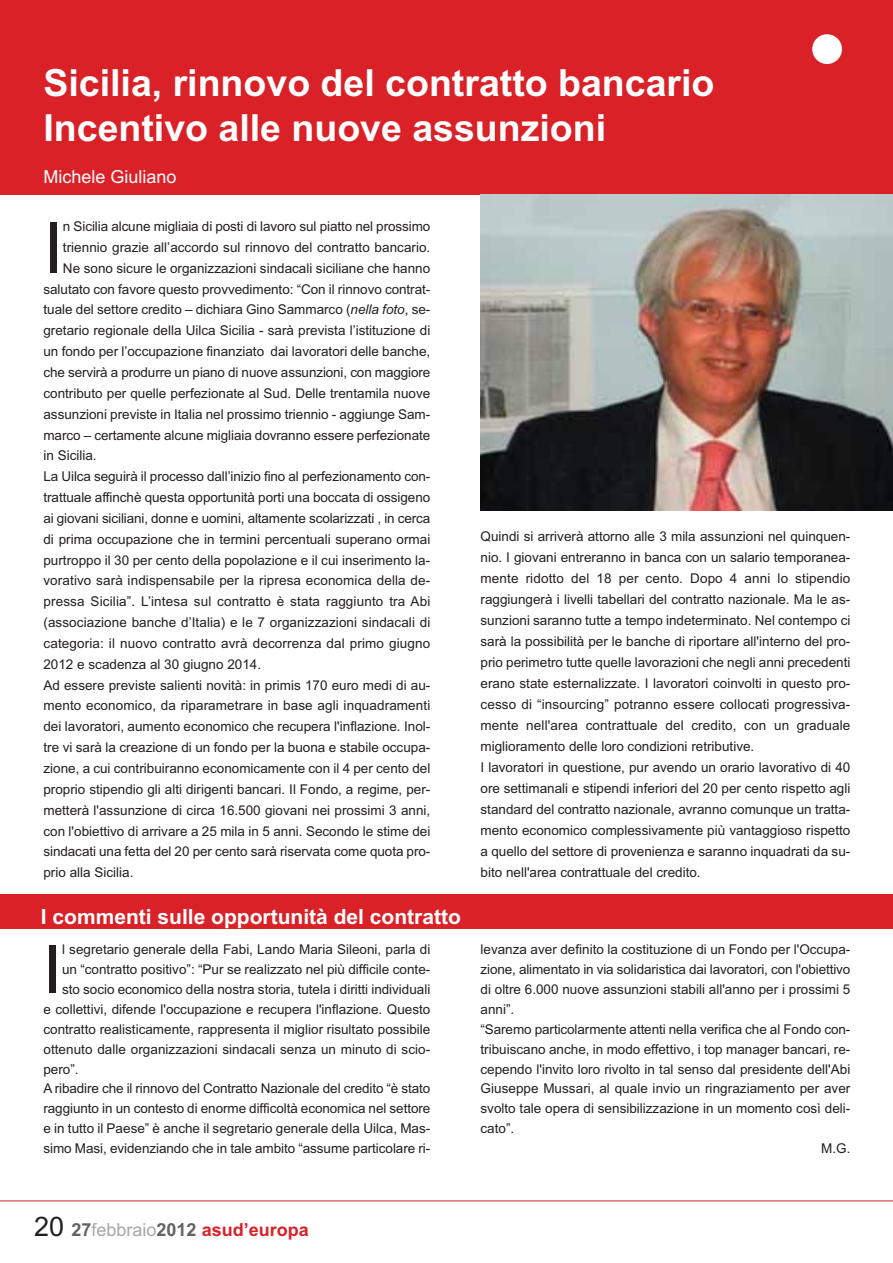
<style>
.page{position:relative;width:893px;height:1263px;background:#fff}
.page>*{position:absolute;margin:0;border:0;box-sizing:border-box;transform-origin:0 0}
.t1{font:70.35px "Arial";color:#231f20}
.t2{font:67.05px "Arial";color:#231f20}
.t3{font:700 37.5px/45px "Arial";color:#fff}
.t4{font:700 21px "Arial";color:#fff}
.t5{font:700 18px "Arial";color:#da2128}
.t6{font:18px "Arial";color:#fff}
.t7{font:13.5px/21px "Arial";color:#231f20}
.s1{font-style:italic}
.s2{font-weight:400;font-size:27px;color:#231f20}
.s3{color:#656262}
.s4{font-weight:400;color:#a9a7a6}
</style>
<div class="page">
<div style="left:0;top:0;width:892px;height:194px;background:#da2128"></div>
<div style="left:812px;top:34px;width:30px;height:30px;background:#fff;border-radius:50%"></div>
<hr style="left:0;top:1201px;width:892px;height:1px;background:#da2128">
<div style="left:0;top:895px;width:892px;height:34px;background:#da2128"></div>
<img style="left:480px;top:194px;width:412px;height:316px">
<h3 class="t3" style="left:43px;top:64px;width:672px">Sicilia, rinnovo del contratto bancario<br>Incentivo alle nuove assunzioni</h3>
<h3 class="t6" style="left:43px;top:171px;width:134px">Michele Giuliano</h3>
<h1 class="t1" style="left:43px;top:222px;width:21px">I</h1>
<p class="t7" style="left:63px;top:217px;width:369px">n Sicilia alcune migliaia di posti di lavoro sul piatto nel prossimo</p>
<p class="t7" style="left:63px;top:238px;width:369px">triennio grazie all’accordo sul rinnovo del contratto bancario.</p>
<p class="t7" style="left:63px;top:259px;width:369px">Ne sono sicure le organizzazioni sindacali siciliane che hanno</p>
<p class="t7" style="left:43px;top:280px;width:388px">salutato con favore questo provvedimento: “Con il rinnovo contrat-</p>
<p class="t7" style="left:43px;top:301px;width:388px">tuale del settore credito – dichiara Gino Sammarco (<span class="s1">nella foto</span>, se-</p>
<p class="t7" style="left:43px;top:321px;width:388px">gretario regionale della Uilca Sicilia - sarà prevista l’istituzione di</p>
<p class="t7" style="left:43px;top:342px;width:388px">un fondo per l’occupazione finanziato dai lavoratori delle banche,</p>
<p class="t7" style="left:43px;top:363px;width:388px">che servirà a produrre un piano di nuove assunzioni, con maggiore</p>
<p class="t7" style="left:43px;top:384px;width:388px">contributo per quelle perfezionate al Sud. Delle trentamila nuove</p>
<p class="t7" style="left:43px;top:405px;width:388px">assunzioni previste in Italia nel prossimo triennio - aggiunge Sam-</p>
<p class="t7" style="left:43px;top:426px;width:388px">marco – certamente alcune migliaia dovranno essere perfezionate</p>
<p class="t7" style="left:43px;top:446px;width:55px">in Sicilia.</p>
<p class="t7" style="left:43px;top:467px;width:388px">La Uilca seguirà il processo dall’inizio fino al perfezionamento con-</p>
<p class="t7" style="left:43px;top:488px;width:388px">trattuale affinchè questa opportunità porti una boccata di ossigeno</p>
<p class="t7" style="left:43px;top:509px;width:388px">ai giovani siciliani, donne e uomini, altamente scolarizzati , in cerca</p>
<p class="t7" style="left:43px;top:530px;width:388px">di prima occupazione che in termini percentuali superano ormai</p>
<p class="t7" style="left:43px;top:551px;width:388px">purtroppo il 30 per cento della popolazione e il cui inserimento la-</p>
<p class="t7" style="left:43px;top:571px;width:388px">vorativo sarà indispensabile per la ripresa economica della de-</p>
<p class="t7" style="left:43px;top:592px;width:388px">pressa Sicilia”. L’intesa sul contratto è stata raggiunto tra Abi</p>
<p class="t7" style="left:43px;top:613px;width:388px">(associazione banche d’Italia) e le 7 organizzazioni sindacali di</p>
<p class="t7" style="left:43px;top:634px;width:388px">categoria: il nuovo contratto avrà decorrenza dal primo giugno</p>
<p class="t7" style="left:43px;top:655px;width:219px">2012 e scadenza al 30 giugno 2014.</p>
<p class="t7" style="left:43px;top:676px;width:388px">Ad essere previste salienti novità: in primis 170 euro medi di au-</p>
<p class="t7" style="left:43px;top:697px;width:388px">mento economico, da riparametrare in base agli inquadramenti</p>
<p class="t7" style="left:43px;top:717px;width:388px">dei lavoratori, aumento economico che recupera l'inflazione. Inol-</p>
<p class="t7" style="left:43px;top:738px;width:388px">tre vi sarà la creazione di un fondo per la buona e stabile occupa-</p>
<p class="t7" style="left:43px;top:759px;width:388px">zione, a cui contribuiranno economicamente con il 4 per cento del</p>
<p class="t7" style="left:43px;top:780px;width:388px">proprio stipendio gli alti dirigenti bancari. Il Fondo, a regime, per-</p>
<p class="t7" style="left:43px;top:801px;width:388px">metterà l'assunzione di circa 16.500 giovani nei prossimi 3 anni,</p>
<p class="t7" style="left:43px;top:822px;width:388px">con l'obiettivo di arrivare a 25 mila in 5 anni. Secondo le stime dei</p>
<p class="t7" style="left:43px;top:842px;width:388px">sindacati una fetta del 20 per cento sarà riservata come quota pro-</p>
<p class="t7" style="left:43px;top:863px;width:91px">prio alla Sicilia.</p>
<h3 class="t4" style="left:41px;top:909px;width:421px">I commenti sulle opportunità del contratto</h3>
<h2 class="t2" style="left:43px;top:945px;width:20px">I</h2>
<p class="t7" style="left:62px;top:940px;width:370px">l segretario generale della Fabi, Lando Maria Sileoni, parla di</p>
<p class="t7" style="left:62px;top:960px;width:370px">un “contratto positivo”: “Pur se realizzato nel più difficile conte-</p>
<p class="t7" style="left:62px;top:980px;width:370px">sto socio economico della nostra storia, tutela i diritti individuali</p>
<p class="t7" style="left:43px;top:1000px;width:388px">e collettivi, difende l'occupazione e recupera l'inflazione. Questo</p>
<p class="t7" style="left:43px;top:1020px;width:388px">contratto realisticamente, rappresenta il miglior risultato possibile</p>
<p class="t7" style="left:43px;top:1040px;width:388px">ottenuto dalle organizzazioni sindacali senza un minuto di scio-</p>
<p class="t7" style="left:43px;top:1060px;width:37px">pero”.</p>
<p class="t7" style="left:43px;top:1080px;width:388px">A ribadire che il rinnovo del Contratto Nazionale del credito “è stato</p>
<p class="t7" style="left:43px;top:1100px;width:388px">raggiunto in un contesto di enorme difficoltà economica nel settore</p>
<p class="t7" style="left:43px;top:1120px;width:388px">e in tutto il Paese” è anche il segretario generale della Uilca, Mas-</p>
<p class="t7" style="left:43px;top:1140px;width:388px">simo Masi, evidenziando che in tale ambito “assume particolare ri-</p>
<p class="t7" style="left:480px;top:527px;width:371px">Quindi si arriverà attorno alle 3 mila assunzioni nel quinquen&shy;nio. I giovani entreranno in banca con un salario temporanea&shy;mente ridotto del 18 per cento. Dopo 4 anni lo stipendio raggiungerà i livelli tabellari del contratto nazionale. Ma le as&shy;sunzioni saranno tutte a tempo indeterminato. Nel contempo ci sarà la possibilità per le banche di riportare all'interno del pro&shy;prio perimetro tutte quelle lavorazioni che negli anni precedenti erano state esternalizzate. I lavoratori coinvolti in questo pro&shy;cesso di “insourcing” potranno essere collocati progressiva&shy;mente nell'area contrattuale del credito, con un graduale miglioramento delle loro condizioni retributive.<br>I lavoratori in questione, pur avendo un orario lavorativo di 40 ore settimanali e stipendi inferiori del 20 per cento rispetto agli standard del contratto nazionale, avranno comunque un tratta&shy;mento economico complessivamente più vantaggioso rispetto a quello del settore di provenienza e saranno inquadrati da su&shy;bito nell'area contrattuale del credito.</p>
<p class="t7" style="left:480px;top:940px;width:371px">levanza aver definito la costituzione di un Fondo per l'Occupa-</p>
<p class="t7" style="left:480px;top:960px;width:371px">zione, alimentato in via solidaristica dai lavoratori, con l'obiettivo</p>
<p class="t7" style="left:480px;top:980px;width:371px">di oltre 6.000 nuove assunzioni stabili all'anno per i prossimi 5</p>
<p class="t7" style="left:480px;top:1000px;width:35px">anni”.</p>
<p class="t7" style="left:480px;top:1020px;width:371px">“Saremo particolarmente attenti nella verifica che al Fondo con-</p>
<p class="t7" style="left:480px;top:1040px;width:371px">tribuiscano anche, in modo effettivo, i top manager bancari, re-</p>
<p class="t7" style="left:480px;top:1060px;width:371px">cependo l'invito loro rivolto in tal senso dal presidente dell'Abi</p>
<p class="t7" style="left:480px;top:1080px;width:371px">Giuseppe Mussari, al quale invio un ringraziamento per aver</p>
<p class="t7" style="left:480px;top:1100px;width:371px">svolto tale opera di sensibilizzazione in un momento così deli-</p>
<p class="t7" style="left:480px;top:1120px;width:35px">cato”.</p>
<p class="t7" style="left:821px;top:1140px;width:31px">M.G.</p>
<h3 class="t5" style="left:34px;top:1223px;width:276px"><span class="s2">20</span> <span class="s3">27</span><span class="s4">febbraio</span><span class="s3">2012</span> asud’europa</h3>
</div>
